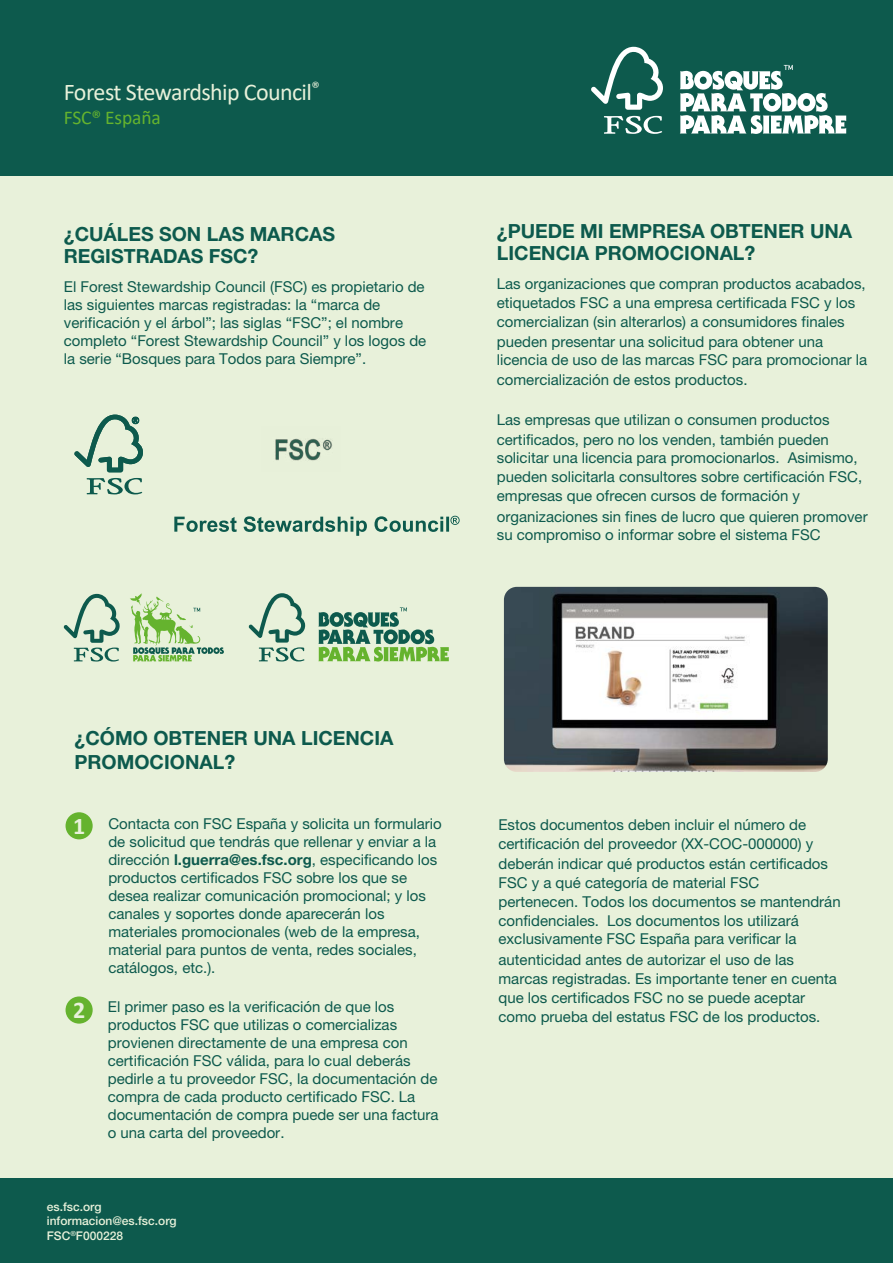
<style>
.page{position:relative;width:893px;height:1263px;background:#e8f1da}
.page>*{position:absolute;margin:0;border:0;box-sizing:border-box;transform-origin:0 0}
.t1{font:24px "Calibri";letter-spacing:-.025em;color:#e8f1da}
.t2{font:700 24px "Calibri";color:#e8f1da}
.t3{font:700 19.5px/22.4px "Helvetica Neue LT Std";color:#0d5a4d}
.t4{font:19.5px "Calibri";letter-spacing:-.01em;color:#65b32e}
.t5{font:15px/18px "Helvetica Neue LT Std";color:#0d5a4d}
.t6{font:500 12px/14.4px "Helvetica Neue LT Std";color:#e8f1da}
.s1{font-weight:700}
</style>
<div class="page">
<div style="left:0;top:0;width:893px;height:175px;background:#0d5a4d"></div>
<div style="left:0;top:1178px;width:893px;height:85px;background:#0d5a4d"></div>
<img style="left:275px;top:438px;width:58px;height:23px">
<img style="left:504px;top:587px;width:324px;height:185px">
<div style="left:66px;top:812px;width:27px;height:27px;background:#65b32e;border-radius:50%"></div>
<div style="left:66px;top:996px;width:27px;height:27px;background:#65b32e;border-radius:50%"></div>
<svg style="left:591px;top:47px;width:72px;height:63px"></svg>
<svg style="left:604px;top:116px;width:58px;height:18px"></svg>
<svg style="left:680px;top:65px;width:166px;height:69px"></svg>
<svg style="left:87px;top:478px;width:55px;height:16px"></svg>
<svg style="left:74px;top:415px;width:69px;height:57px"></svg>
<svg style="left:64px;top:594px;width:56px;height:67px"></svg>
<svg style="left:130px;top:593px;width:94px;height:68px"></svg>
<svg style="left:248px;top:593px;width:57px;height:68px"></svg>
<svg style="left:318px;top:607px;width:131px;height:54px"></svg>
<svg style="left:174px;top:516px;width:286px;height:20px"></svg>
<h1 class="t1" style="left:64px;top:76px;width:257px">Forest Stewardship Council<sup>®</sup></h1>
<h2 class="t4" style="left:64px;top:104px;width:99px">FSC® España</h2>
<h2 class="t3" style="left:64px;top:222px;width:273px">¿CUÁLES SON LAS MARCAS<br>REGISTRADAS FSC?</h2>
<p class="t5" style="left:64px;top:277px;width:364px">El Forest Stewardship Council (FSC) es propietario de las siguientes marcas registradas: la “marca de verificación y el árbol”; las siglas “FSC”; el nombre completo “Forest Stewardship Council” y los logos de la serie “Bosques para Todos para Siempre”.</p>
<h2 class="t3" style="left:497px;top:219px;width:357px">¿PUEDE MI EMPRESA OBTENER UNA<br>LICENCIA PROMOCIONAL?</h2>
<p class="t5" style="left:497px;top:274px;width:372px;line-height:18.9px">Las organizaciones que compran productos acabados, etiquetados FSC a una empresa certificada FSC y los comercializan (sin alterarlos) a consumidores finales pueden presentar una solicitud para obtener una licencia de uso de las marcas FSC para promocionar la</p>
<p class="t5" style="left:497px;top:370px;width:252px">comercialización de estos productos.</p>
<p class="t5" style="left:497px;top:410px;width:372px;line-height:19.2px">Las empresas que utilizan o consumen productos certificados, pero no los venden, también pueden solicitar una licencia para promocionarlos. Asimismo, pueden solicitarla consultores sobre certificación FSC, empresas que ofrecen cursos de formación y organizaciones sin fines de lucro que quieren promover</p>
<p class="t5" style="left:497px;top:525px;width:325px">su compromiso o informar sobre el sistema FSC</p>
<h2 class="t3" style="left:75px;top:725px;width:320px;line-height:24.2px">¿CÓMO OBTENER UNA LICENCIA<br>PROMOCIONAL?</h2>
<h1 class="t2" style="left:73px;top:809px;width:14px">1</h1>
<h1 class="t2" style="left:73px;top:993px;width:14px">2</h1>
<p class="t5" style="left:108px;top:814px;width:335px">Contacta con FSC España y solicita un formulario de solicitud que tendrás que rellenar y enviar a la dirección <span class="s1">l.guerra@es.fsc.org</span>, especificando los productos certificados FSC sobre los que se desea realizar comunicación promocional; y los canales y soportes donde aparecerán los materiales promocionales (web de la empresa, material para puntos de venta, redes sociales, catálogos, etc.).</p>
<p class="t5" style="left:214px;top:850px;width:215px;text-indent:-16px">erra@es.fsc.org, especif cando los i</p>
<p class="t5" style="left:108px;top:998px;width:332px">El primer paso es la verificación de que los productos FSC que utilizas o comercializas provienen directamente de una empresa con certificación FSC válida, para lo cual deberás pedirle a tu proveedor FSC, la documentación de compra de cada producto certificado FSC. La documentación de compra puede ser una factura o una carta del proveedor.</p>
<p class="t6" style="left:47px;top:1199px;width:131px">es.fsc.org informacion@es.fsc.org<br>FSC<sup>®</sup>F000228</p>
<p class="t5" style="left:498px;top:815px;width:344px;line-height:19px">Estos documentos deben incluir el número de certificación del proveedor (XX-COC-000000) y deberán indicar qué productos están certificados FSC y a qué categoría de material FSC pertenecen. Todos los documentos se mantendrán confidenciales. Los documentos los utilizará exclusivamente FSC España para verificar la</p>
<p class="t5" style="left:498px;top:949px;width:340px;line-height:19.2px">autenticidad antes de autorizar el uso de las marcas registradas. Es importante tener en cuenta que los certificados FSC no se puede aceptar como prueba del estatus FSC de los productos.</p>
</div>
